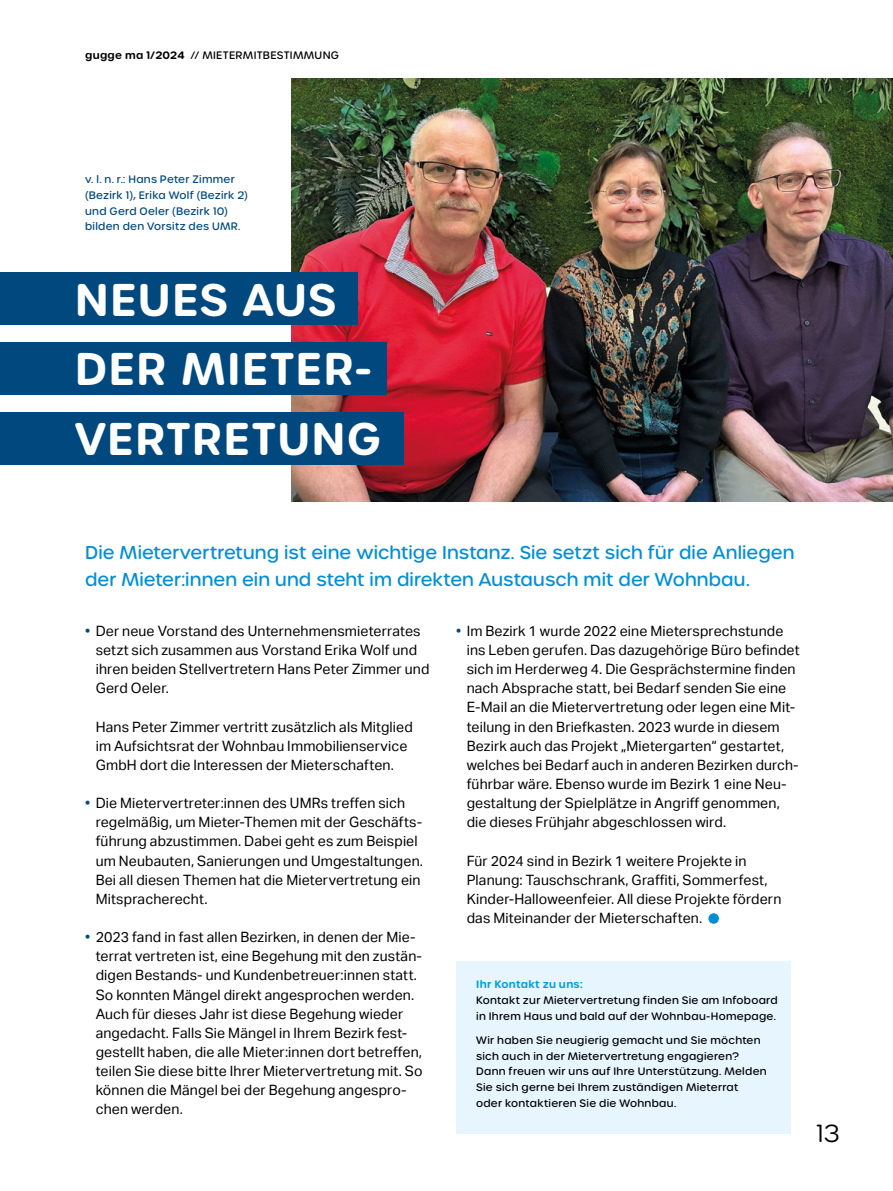
<style>
.page{position:relative;width:893px;height:1191px;background:#fff}
.page>*{position:absolute;margin:0;border:0;box-sizing:border-box;transform-origin:0 0}
.t1{font:600 44.4px "Urbane Rounded";letter-spacing:.025em;color:#fff}
.t2{font:300 24px "Urbane Rounded";color:#000}
.t3{font:500 18px/27px "Urbane Rounded";color:#008fd6}
.t4{font:14.25px/19.2px "Aktiv Grotesk";letter-spacing:.01em;color:#000}
.t5{font:500 10.5px/15.8px "Urbane Rounded";letter-spacing:.025em;color:#000}
.t6{font:500 10.5px/15.8px "Urbane Rounded";letter-spacing:.025em;color:#00487d}
.s1{font-weight:600}
.s2{color:#00487d}
.s3{font-weight:600;color:#009fe3}
</style>
<div class="page">
<img style="left:292px;top:79px;width:601px;height:423px">
<div style="left:708px;top:913px;width:11px;height:10px;background:#008fd6;border-radius:50%"></div>
<div style="left:0;top:272px;width:357px;height:53px;background:#00487d"></div>
<div style="left:0;top:342px;width:386px;height:53px;background:#00487d"></div>
<div style="left:0;top:412px;width:403px;height:52px;background:#00487d"></div>
<div style="left:456px;top:961px;width:335px;height:172px;background:#e6f5fe"></div>
<p class="t5" style="left:85px;top:47px;width:256px"><span class="s1">gugge ma 1/2024</span> // MIETERMITBESTIMMUNG</p>
<p class="t6" style="left:85px;top:171px;width:164px">v. l. n. r.: Hans Peter Zimmer (Bezirk 1), Erika Wolf (Bezirk 2) und Gerd Oeler (Bezirk 10) bilden den Vorsitz des UMR.</p>
<p class="t1" style="left:75px;top:269px;width:263px">NEUES AUS</p>
<p class="t1" style="left:75px;top:339px;width:299px">DER MIETER-</p>
<p class="t1" style="left:75px;top:409px;width:308px">VERTRETUNG</p>
<p class="t3" style="left:85px;top:539px;width:711px">Die Mietervertretung ist eine wichtige Instanz. Sie setzt sich für die Anliegen der Mieter:innen ein und steht im direkten Austausch mit der Wohnbau.</p>
<p class="t4" style="left:96px;top:621px;width:335px;text-indent:-11px"><span class="s2">•</span> Der neue Vorstand des Unternehmensmieterrates setzt sich zusammen aus Vorstand Erika Wolf und ihren beiden Stellvertretern Hans Peter Zimmer und Gerd Oeler.</p>
<p class="t4" style="left:96px;top:717px;width:319px">Hans Peter Zimmer vertritt zusätzlich als Mitglied im Aufsichtsrat der Wohnbau Immobilienservice<br>GmbH dort die Interessen der Mieterschaften.</p>
<p class="t4" style="left:96px;top:793px;width:329px;text-indent:-11px"><span class="s2">•</span> Die Mietervertreter:innen des UMRs treffen sich regelmäßig, um Mieter-Themen mit der Geschäfts&shy;führung abzustimmen. Dabei geht es zum Beispiel um Neubauten, Sanierungen und Umgestaltungen.<br>Bei all diesen Themen hat die Mietervertretung ein Mitspracherecht.</p>
<p class="t4" style="left:96px;top:927px;width:328px;text-indent:-11px"><span class="s2">•</span> 2023 fand in fast allen Bezirken, in denen der Mie&shy;terrat vertreten ist, eine Begehung mit den zustän&shy;digen Bestands- und Kundenbetreuer:innen statt.<br>So konnten Mängel direkt angesprochen werden.<br>Auch für dieses Jahr ist diese Begehung wieder angedacht. Falls Sie Mängel in Ihrem Bezirk fest&shy;gestellt haben, die alle Mieter:innen dort betreffen, teilen Sie diese bitte Ihrer Mietervertretung mit. So können die Mängel bei der Begehung angespro&shy;chen werden.</p>
<p class="t4" style="left:467px;top:621px;width:334px;text-indent:-11px"><span class="s2">•</span> Im Bezirk 1 wurde 2022 eine Mietersprechstunde ins Leben gerufen. Das dazugehörige Büro befindet sich im Herderweg 4. Die Gesprächstermine finden nach Absprache statt, bei Bedarf senden Sie eine E-Mail an die Mietervertretung oder legen eine Mit&shy;teilung in den Briefkasten. 2023 wurde in diesem Bezirk auch das Projekt „Mietergarten“ gestartet, welches bei Bedarf auch in anderen Bezirken durch&shy;führbar wäre. Ebenso wurde im Bezirk 1 eine Neu&shy;gestaltung der Spielplätze in Angriff genommen, die dieses Frühjahr abgeschlossen wird.</p>
<p class="t4" style="left:467px;top:851px;width:316px">Für 2024 sind in Bezirk 1 weitere Projekte in Planung: Tauschschrank, Graffiti, Sommerfest, Kinder-Halloweenfeier. All diese Projekte fördern das Miteinander der Mieterschaften.</p>
<p class="t5" style="left:476px;top:976px;width:303px"><span class="s3">Ihr Kontakt zu uns:<br></span>Kontakt zur Mietervertretung finden Sie am Infoboard in Ihrem Haus und bald auf der Wohnbau-Homepage.</p>
<p class="t5" style="left:476px;top:1032px;width:292px">Wir haben Sie neugierig gemacht und Sie möchten sich auch in der Mietervertretung engagieren?<br>Dann freuen wir uns auf Ihre Unterstützung. Melden Sie sich gerne bei Ihrem zuständigen Mieterrat oder kontaktieren Sie die Wohnbau.</p>
<h2 class="t2" style="left:816px;top:1118px;width:25px">13</h2>
</div>
